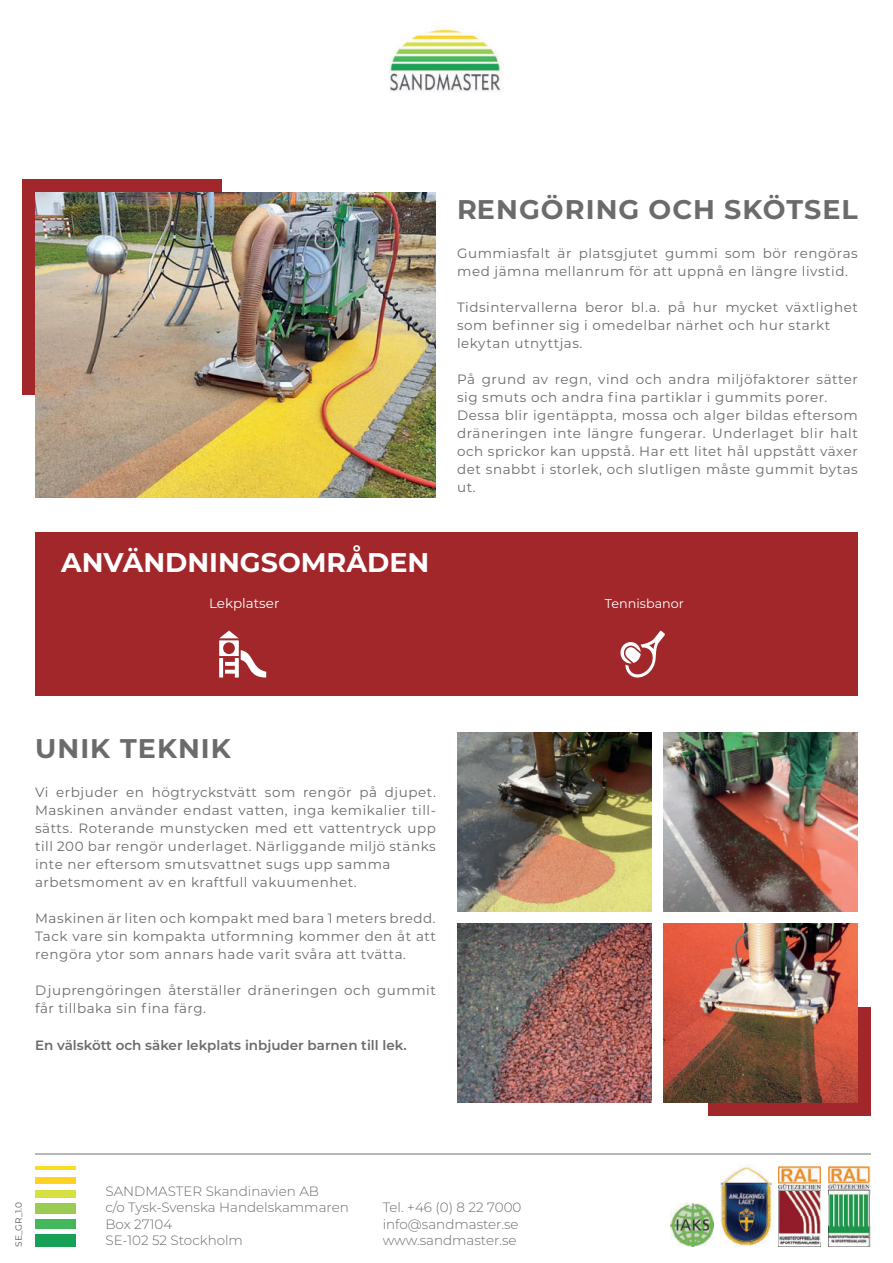
<style>
.page{position:relative;width:893px;height:1263px;background:#fff}
.page>*{position:absolute;margin:0;border:0;box-sizing:border-box;transform-origin:0 0}
.t1{font:700 27px "Montserrat";letter-spacing:.04em;color:#6b6b6e}
.t2{font:700 27px "Montserrat";color:#fff}
.t3{font:13.5px/18px "Montserrat";letter-spacing:.04em;color:#6b6b6e}
.t4{font:300 13.5px/16.2px "Montserrat";color:#6b6b6e}
.t5{font:600 13.5px "Montserrat";color:#6b6b6e}
.t6{font:13.5px "Montserrat";color:#fff}
.t7{font:12.75px "Montserrat";color:#fff}
.t8{font:9px "Montserrat";color:#555959}
</style>
<div class="page">
<div style="left:709px;top:1007px;width:162px;height:109px;background:#a1272a"></div>
<div style="left:22px;top:180px;width:200px;height:215px;background:#a1272a"></div>
<hr style="left:35px;top:1153px;width:836px;height:2px;background:#b5b6b9">
<div style="left:35px;top:532px;width:823px;height:164px;background:#a1272a"></div>
<img style="left:35px;top:193px;width:401px;height:304px">
<img style="left:664px;top:732px;width:194px;height:179px">
<img style="left:664px;top:924px;width:194px;height:179px">
<img style="left:457px;top:924px;width:194px;height:179px">
<img style="left:457px;top:732px;width:194px;height:179px">
<svg style="left:219px;top:630px;width:47px;height:47px"></svg>
<svg style="left:620px;top:630px;width:45px;height:48px"></svg>
<img style="left:389px;top:28px;width:113px;height:64px">
<img style="left:670px;top:1204px;width:44px;height:43px">
<img style="left:720px;top:1165px;width:100px;height:82px">
<img style="left:828px;top:1166px;width:43px;height:81px">
<div style="left:35px;top:1234px;width:41px;height:12px;background:#17a156"></div>
<div style="left:35px;top:1219px;width:41px;height:9px;background:#42b75b"></div>
<div style="left:35px;top:1203px;width:41px;height:10px;background:#9acc51"></div>
<div style="left:35px;top:1190px;width:41px;height:8px;background:#d6e041"></div>
<div style="left:35px;top:1177px;width:41px;height:6px;background:#fed222"></div>
<hr style="left:35px;top:1166px;width:41px;height:4px;background:#f9dc26">
<h1 class="t1" style="left:457px;top:194px;width:402px">RENGÖRING OCH SKÖTSEL</h1>
<p class="t3" style="left:457px;top:245px;width:402px">Gummiasfalt är platsgjutet gummi som bör rengöras med jämna mellanrum för att uppnå en längre livstid.</p>
<p class="t3" style="left:457px;top:299px;width:402px">Tidsintervallerna beror bl.a. på hur mycket växtlighet som befinner sig i omedelbar närhet och hur starkt lekytan utnyttjas.</p>
<p class="t3" style="left:457px;top:371px;width:402px">På grund av regn, vind och andra miljöfaktorer sätter sig smuts och andra fina partiklar i gummits porer.<br>Dessa blir igentäppta, mossa och alger bildas eftersom dräneringen inte längre fungerar. Underlaget blir halt och sprickor kan uppstå. Har ett litet hål uppstått växer det snabbt i storlek, och slutligen måste gummit bytas ut.</p>
<h1 class="t2" style="left:61px;top:547px;width:370px">ANVÄNDNINGSOMRÅDEN</h1>
<p class="t6" style="left:209px;top:597px;width:72px">Lekplatser</p>
<p class="t7" style="left:605px;top:598px;width:81px">Tennisbanor</p>
<h1 class="t1" style="left:35px;top:733px;width:197px">UNIK TEKNIK</h1>
<p class="t3" style="left:35px;top:784px;width:402px">Vi erbjuder en högtryckstvätt som rengör på djupet.<br>Maskinen använder endast vatten, inga kemikalier till&shy;sätts. Roterande munstycken med ett vattentryck upp till 200 bar rengör underlaget. Närliggande miljö stänks inte ner eftersom smutsvattnet sugs upp samma arbetsmoment av en kraftfull vakuumenhet.</p>
<p class="t3" style="left:35px;top:910px;width:402px;text-align:justify">Maskinen är liten och kompakt med bara 1 meters bredd.<br>Tack vare sin kompakta utformning kommer den åt att rengöra ytor som annars hade varit svåra att tvätta.</p>
<p class="t3" style="left:35px;top:982px;width:402px">Djuprengöringen återställer dräneringen och gummit får tillbaka sin fina färg.</p>
<p class="t5" style="left:35px;top:1039px;width:373px">En välskött och säker lekplats inbjuder barnen till lek.</p>
<p class="t8" style="left:15px;top:1247px;width:46px;rotate:-90deg">SE_GR_1.0</p>
<p class="t4" style="left:105px;top:1184px;width:245px">SANDMASTER Skandinavien AB<br>c/o Tysk-Svenska Handelskammaren<br>Box 27104<br>SE-102 52 Stockholm</p>
<p class="t4" style="left:383px;top:1200px;width:140px">Tel. +46 (0) 8 22 7000 info@sandmaster.se</p>
<p class="t4" style="left:383px;top:1232px;width:135px">www.sandmaster.se</p>
</div>
